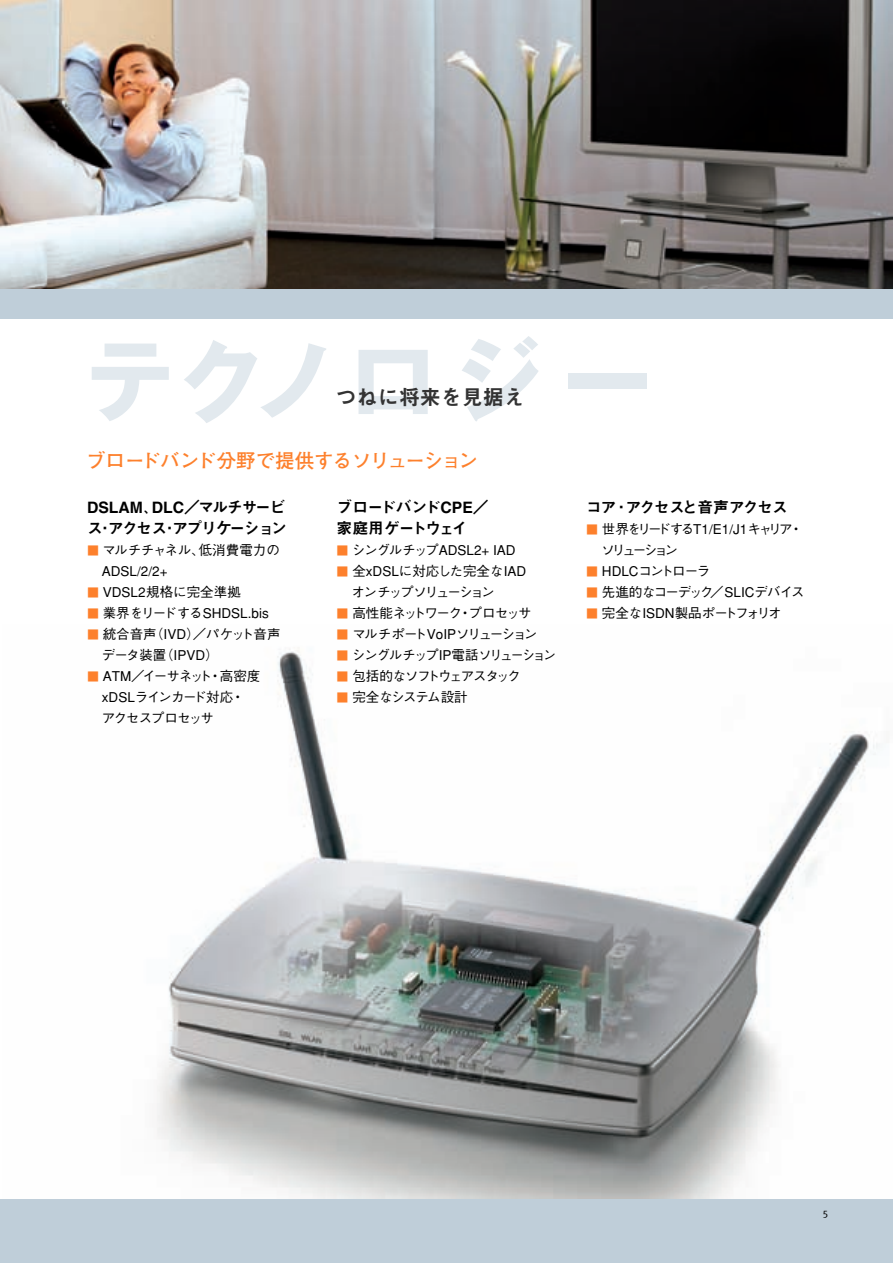
<style>
.page{position:relative;width:893px;height:1263px;background:#fff}
.page>*{position:absolute;margin:0;border:0;box-sizing:border-box;transform-origin:0 0}
.t1{font:700 90px "Gothic MB101";letter-spacing:.075em;color:#e2e9ee}
.t2{font:21px "Midashi Go MB31";color:#333}
.t3{font:700 19.5px "Futo Go B101";letter-spacing:-.015em;color:#fd802c}
.t4{font:15.75px/21px "Midashi Go MB31";letter-spacing:-.065em;color:#000}
.t5{font:15.75px/21px "Midashi Go MB31";color:#000}
.t6{font:500 13.5px/21px "Gothic BBB";color:#000}
.t7{font:500 13.5px/21px "Gothic BBB";letter-spacing:-.055em;color:#000}
.t8{font:500 13.5px/21px "Gothic BBB";letter-spacing:-.185em;color:#000}
.t9{font:500 13.5px "Gothic BBB";letter-spacing:-.115em;color:#000}
.t10{font:500 13.5px "Gothic BBB";letter-spacing:-.08em;color:#000}
.t11{font:500 13.5px "Gothic BBB";letter-spacing:-.105em;color:#000}
.t12{font:500 13.5px "Gothic BBB";letter-spacing:-.12em;color:#000}
.t13{font:500 13.5px "Gothic BBB";letter-spacing:-.075em;color:#000}
.t14{font:500 13.5px "Gothic BBB";letter-spacing:-.025em;color:#000}
.t15{font:10.5px "Meta";color:#000}
.s1{font-size:12px;color:#fd802c}
</style>
<div class="page">
<img style="left:157px;top:649px;width:723px;height:550px">
<div style="left:0;top:1199px;width:892px;height:64px;background:#bfced9"></div>
<img style="left:0;top:0;width:892px;height:289px">
<div style="left:0;top:289px;width:892px;height:30px;background:#bfced9"></div>
<h1 class="t1" style="left:85px;top:348px;width:568px">テクノロジー</h1>
<h2 class="t2" style="left:335px;top:389px;width:190px">つねに将来を見据え</h2>
<h3 class="t3" style="left:86px;top:453px;width:393px">ブロードバンド分野で提供するソリューション</h3>
<p class="t4" style="left:87px;top:499px;width:201px">DSLAM、DLC／マルチサービス・アクセス・アプリケーション</p>
<p class="t6" style="left:102px;top:541px;width:179px;text-indent:-15px"><span class="s1">■</span> マルチチャネル、低消費電力の<br>ADSL/2/2+</p>
<p class="t6" style="left:87px;top:583px;width:155px"><span class="s1">■</span> VDSL2規格に完全準拠</p>
<p class="t6" style="left:87px;top:604px;width:183px"><span class="s1">■</span> 業界をリードするSHDSL.bis</p>
<p class="t6" style="left:102px;top:625px;width:180px;text-indent:-15px"><span class="s1">■</span> 統合音声（IVD）／パケット音声データ装置（IPVD）</p>
<p class="t7" style="left:102px;top:667px;width:160px;text-indent:-15px"><span class="s1">■</span> ATM／イーサネット・高密度xDSLラインカード対応・アクセスプロセッサ</p>
<p class="t5" style="left:336px;top:499px;width:153px">ブロードバンドCPE／家庭用ゲートウェイ</p>
<p class="t6" style="left:336px;top:541px;width:181px"><span class="s1">■</span> シングルチップADSL2+ IAD</p>
<p class="t6" style="left:351px;top:562px;width:176px;text-indent:-15px"><span class="s1">■</span> 全xDSLに対応した完全なIADオンチップソリューション</p>
<p class="t11" style="left:336px;top:608px;width:197px"><span class="s1">■</span> 高性能ネットワーク・プロセッサ</p>
<p class="t10" style="left:336px;top:629px;width:202px"><span class="s1">■</span> マルチポートVoIPソリューション</p>
<p class="t9" style="left:336px;top:650px;width:221px"><span class="s1">■</span> シングルチップIP電話ソリューション</p>
<p class="t12" style="left:336px;top:671px;width:185px"><span class="s1">■</span> 包括的なソフトウェアスタック</p>
<p class="t14" style="left:336px;top:692px;width:133px"><span class="s1">■</span> 完全なシステム設計</p>
<p class="t4" style="left:586px;top:499px;width:203px">コア・アクセスと音声アクセス</p>
<p class="t8" style="left:601px;top:520px;width:203px;text-indent:-15px"><span class="s1">■</span> 世界をリードするT1/E1/J1キャリア・ソリューション</p>
<p class="t13" style="left:586px;top:566px;width:126px"><span class="s1">■</span> HDLCコントローラ</p>
<p class="t7" style="left:586px;top:583px;width:220px"><span class="s1">■</span> 先進的なコーデック／SLICデバイス</p>
<p class="t6" style="left:586px;top:604px;width:197px"><span class="s1">■</span> 完全なISDN製品ポートフォリオ</p>
<p class="t15" style="left:822px;top:1208px;width:7px">5</p>
</div>
